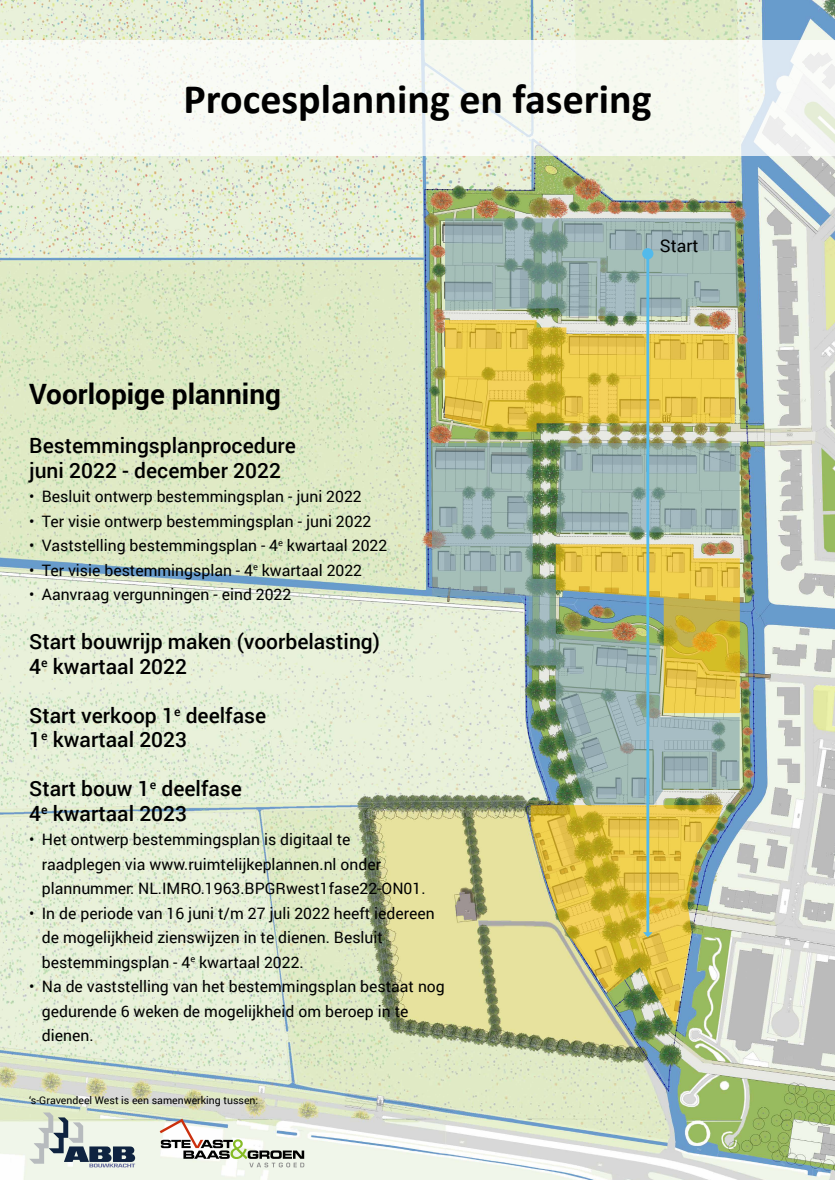
<style>
.page{position:relative;width:835px;height:1180px;background:#fff}
.page>*{position:absolute;margin:0;border:0;box-sizing:border-box;transform-origin:0 0}
.t1{font:700 42px "Calibri";color:#000}
.t2{font:700 28px "Roboto";color:#000}
.t3{font:500 21px/24.5px "Roboto";color:#000}
.t4{font:17.5px "Roboto";color:#000}
.t5{font:15.75px/24.5px "Roboto";color:#000}
.t6{font:10.5px "Roboto";color:#000}
</style>
<div class="page">
<img style="left:0;top:0;width:834px;height:1180px">
<svg style="left:160px;top:1118px;width:144px;height:49px"></svg>
<svg style="left:29px;top:1112px;width:106px;height:55px"></svg>
<svg style="left:0;top:40px;width:834px;height:115px;fill:#f8faf4"></svg>
<svg style="left:445px;top:218px;width:294px;height:214px"></svg>
<svg style="left:432px;top:443px;width:307px;height:362px"></svg>
<img style="left:555px;top:544px;width:184px;height:169px">
<img style="left:530px;top:805px;width:193px;height:222px">
<hr style="left:646px;top:254px;width:3px;height:680px;background:#53baeb">
<div style="left:642px;top:248px;width:11px;height:11px;background:#53baeb;border-radius:50%"></div>
<svg style="left:643px;top:932px;width:9px;height:5px"></svg>
<h1 class="t1" style="left:183px;top:70px;width:469px">Procesplanning en fasering</h1>
<p class="t4" style="left:659px;top:234px;width:40px">Start</p>
<h2 class="t2" style="left:29px;top:374px;width:253px">Voorlopige planning</h2>
<h3 class="t3" style="left:29px;top:432px;width:268px">Bestemmingsplanprocedure juni 2022 - december 2022</h3>
<p class="t5" style="left:29px;top:483px;width:334px">• Besluit ontwerp bestemmingsplan - juni 2022</p>
<p class="t5" style="left:29px;top:508px;width:343px">• Ter visie ontwerp bestemmingsplan - juni 2022</p>
<p class="t5" style="left:29px;top:532px;width:359px">• Vaststelling bestemmingsplan - 4<sup>e</sup> kwartaal 2022</p>
<p class="t5" style="left:29px;top:557px;width:334px">• Ter visie bestemmingsplan - 4<sup>e</sup> kwartaal 2022</p>
<p class="t5" style="left:29px;top:581px;width:263px">• Aanvraag vergunningen - eind 2022</p>
<h3 class="t3" style="left:29px;top:628px;width:352px">Start bouwrijp maken (voorbelasting)<br>4<sup>e</sup> kwartaal 2022</h3>
<h3 class="t3" style="left:29px;top:702px;width:238px">Start verkoop 1<sup>e</sup> deelfase<br>1<sup>e</sup> kwartaal 2023</h3>
<h3 class="t3" style="left:29px;top:775px;width:214px">Start bouw 1<sup>e</sup> deelfase<br>4<sup>e</sup> kwartaal 2023</h3>
<p class="t5" style="left:42px;top:826px;width:385px;text-indent:-13px">• Het ontwerp bestemmingsplan is digitaal te raadplegen via www.ruimtelijkeplannen.nl onder plannummer: NL.IMRO.1963.BPGRwest1fase22-ON01.</p>
<p class="t5" style="left:42px;top:900px;width:394px;text-indent:-13px">• In de periode van 16 juni t/m 27 juli 2022 heeft iedereen de mogelijkheid zienswijzen in te dienen. Besluit bestemmingsplan - 4<sup>e</sup> kwartaal 2022.</p>
<p class="t5" style="left:42px;top:973px;width:404px;text-indent:-13px">• Na de vaststelling van het bestemmingsplan bestaat nog gedurende 6 weken de mogelijkheid om beroep in te dienen.</p>
<p class="t6" style="left:29px;top:1093px;width:230px">‘s-Gravendeel West is een samenwerking tussen:</p>
</div>
